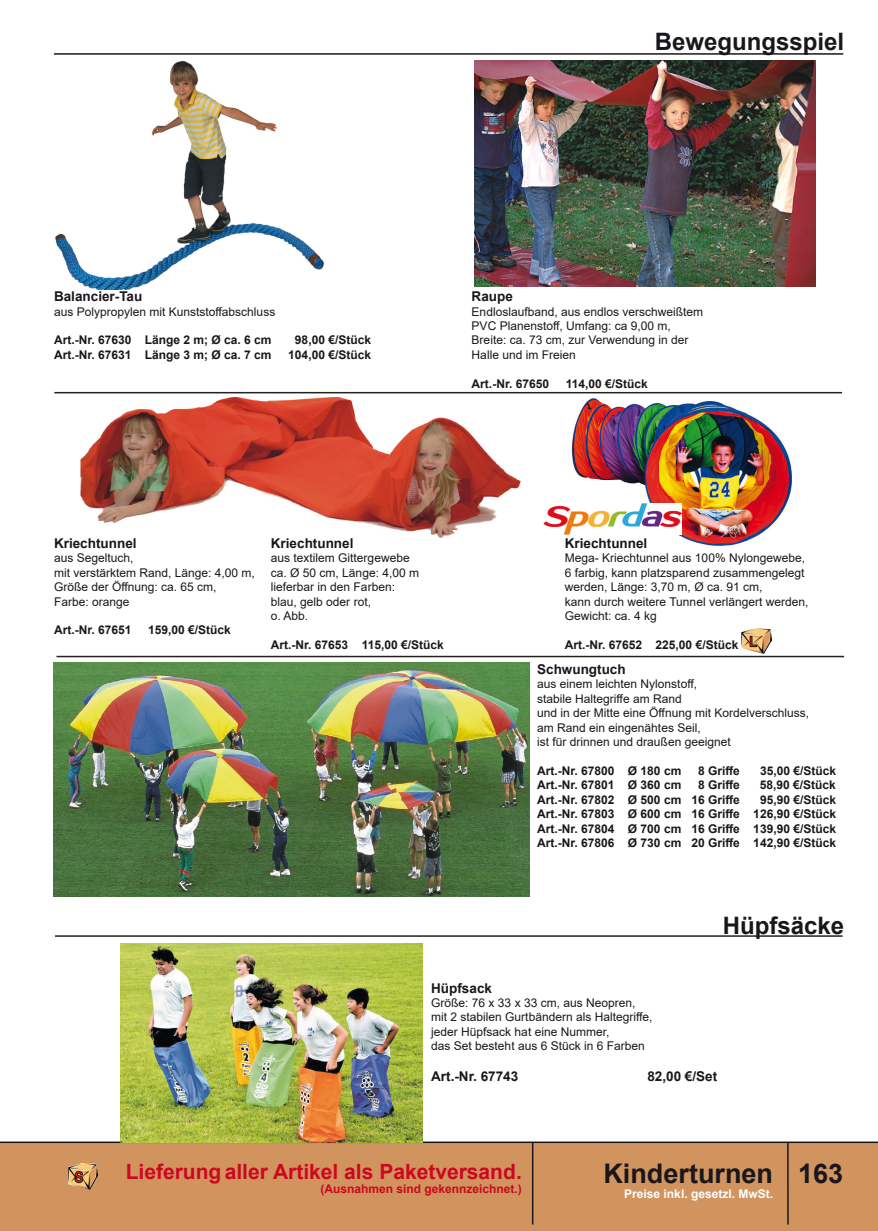
<style>
.page{position:relative;width:878px;height:1231px;background:#fff}
.page>*{position:absolute;margin:0;border:0;box-sizing:border-box;transform-origin:0 0}
.t1{font:700 27px "Arial";color:#1a171c}
.t2{font:700 24px "Arial";color:#1a171c}
.t3{font:700 21px "Arial";color:#cd071e}
.t4{font:700 13.5px "Arial";color:#1a171c}
.t5{font:12px/14.4px "Arial";color:#1a171c}
.t6{font:700 12px "Arial";color:#1a171c}
.t7{font:700 12px "Arial";color:#cd071e}
.t8{font:700 12px "Arial";color:#fefefe}
</style>
<div class="page">
<div style="left:0;top:1142px;width:877px;height:88px;background:#d1945f"></div>
<hr style="left:54px;top:53px;width:789px;height:2px;background:#1a171c">
<hr style="left:787px;top:1142px;width:1px;height:82px;background:#1a171c">
<hr style="left:532px;top:1142px;width:1px;height:82px;background:#1a171c">
<hr style="left:0;top:1141px;width:877px;height:1px;background:#1a171c">
<img style="left:474px;top:60px;width:341px;height:227px">
<img style="left:55px;top:60px;width:268px;height:229px">
<img style="left:81px;top:397px;width:439px;height:140px">
<img style="left:571px;top:398px;width:220px;height:147px">
<img style="left:53px;top:662px;width:477px;height:234px">
<img style="left:121px;top:943px;width:302px;height:199px">
<svg style="left:55px;top:935px;width:787px;height:1px"></svg>
<svg style="left:56px;top:655px;width:788px;height:2px;background:#7b7976"></svg>
<svg style="left:54px;top:392px;width:787px;height:1px"></svg>
<img style="left:68px;top:1163px;width:30px;height:25px">
<img style="left:741px;top:628px;width:30px;height:26px">
<img style="left:543px;top:503px;width:138px;height:31px">
<p class="t2" style="left:654px;top:25px;width:191px">Bewegungsspiel</p>
<p class="t4" style="left:54px;top:287px;width:90px">Balancier-Tau</p>
<p class="t5" style="left:54px;top:304px;width:223px">aus Polypropylen mit Kunststoffabschluss</p>
<p class="t6" style="left:54px;top:332px;width:219px">Art.-Nr. 67630 Länge 2 m; Ø ca. 6 cm</p>
<p class="t6" style="left:295px;top:332px;width:78px">98,00 €/Stück</p>
<p class="t6" style="left:54px;top:346px;width:219px">Art.-Nr. 67631 Länge 3 m; Ø ca. 7 cm</p>
<p class="t6" style="left:288px;top:346px;width:84px">104,00 €/Stück</p>
<p class="t4" style="left:471px;top:287px;width:43px">Raupe</p>
<p class="t5" style="left:471px;top:304px;width:233px">Endloslaufband, aus endlos verschweißtem</p>
<p class="t5" style="left:471px;top:318px;width:201px">PVC Planenstoff, Umfang: ca 9,00 m,</p>
<p class="t5" style="left:471px;top:333px;width:218px">Breite: ca. 73 cm, zur Verwendung in der</p>
<p class="t5" style="left:471px;top:347px;width:106px">Halle und im Freien</p>
<p class="t6" style="left:471px;top:375px;width:79px">Art.-Nr. 67650</p>
<p class="t6" style="left:565px;top:375px;width:84px">114,00 €/Stück</p>
<p class="t4" style="left:54px;top:533px;width:84px">Kriechtunnel</p>
<p class="t5" style="left:54px;top:551px;width:81px">aus Segeltuch,</p>
<p class="t5" style="left:54px;top:565px;width:202px">mit verstärktem Rand, Länge: 4,00 m,</p>
<p class="t5" style="left:54px;top:579px;width:164px">Größe der Öffnung: ca. 65 cm,</p>
<p class="t5" style="left:54px;top:594px;width:77px">Farbe: orange</p>
<p class="t6" style="left:54px;top:621px;width:79px">Art.-Nr. 67651</p>
<p class="t6" style="left:148px;top:621px;width:84px">159,00 €/Stück</p>
<p class="t4" style="left:271px;top:533px;width:84px">Kriechtunnel</p>
<p class="t5" style="left:271px;top:551px;width:140px">aus textilem Gittergewebe</p>
<p class="t5" style="left:271px;top:565px;width:150px">ca. Ø 50 cm, Länge: 4,00 m</p>
<p class="t5" style="left:271px;top:579px;width:126px">lieferbar in den Farben:</p>
<p class="t5" style="left:271px;top:594px;width:102px">blau, gelb oder rot,</p>
<p class="t5" style="left:271px;top:608px;width:39px">o. Abb.</p>
<p class="t6" style="left:271px;top:636px;width:174px">Art.-Nr. 67653 115,00 €/Stück</p>
<p class="t4" style="left:564px;top:533px;width:84px">Kriechtunnel</p>
<p class="t5" style="left:564px;top:551px;width:242px">Mega- Kriechtunnel aus 100% Nylongewebe,</p>
<p class="t5" style="left:564px;top:565px;width:241px">6 farbig, kann platzsparend zusammengelegt werden, Länge: 3,70 m, Ø ca. 91 cm,</p>
<p class="t5" style="left:564px;top:594px;width:245px">kann durch weitere Tunnel verlängert werden,<br>Gewicht: ca. 4 kg</p>
<p class="t6" style="left:564px;top:636px;width:175px">Art.-Nr. 67652 225,00 €/Stück</p>
<p class="t4" style="left:537px;top:659px;width:90px">Schwungtuch</p>
<p class="t5" style="left:537px;top:677px;width:161px">aus einem leichten Nylonstoff,</p>
<p class="t5" style="left:537px;top:691px;width:146px">stabile Haltegriffe am Rand</p>
<p class="t5" style="left:537px;top:705px;width:273px">und in der Mitte eine Öffnung mit Kordelverschluss,</p>
<p class="t5" style="left:537px;top:720px;width:165px">am Rand ein eingenähtes Seil,</p>
<p class="t5" style="left:537px;top:734px;width:195px">ist für drinnen und draußen geeignet</p>
<p class="t6" style="left:537px;top:762px;width:146px">Art.-Nr. 67800 Ø 180 cm</p>
<p class="t6" style="left:698px;top:762px;width:43px">8 Griffe</p>
<p class="t6" style="left:759px;top:762px;width:78px">35,00 €/Stück</p>
<p class="t6" style="left:537px;top:776px;width:146px">Art.-Nr. 67801 Ø 360 cm</p>
<p class="t6" style="left:698px;top:776px;width:43px">8 Griffe</p>
<p class="t6" style="left:759px;top:776px;width:78px">58,90 €/Stück</p>
<p class="t6" style="left:537px;top:791px;width:204px">Art.-Nr. 67802 Ø 500 cm 16 Griffe</p>
<p class="t6" style="left:759px;top:791px;width:78px">95,90 €/Stück</p>
<p class="t6" style="left:537px;top:805px;width:300px">Art.-Nr. 67803 Ø 600 cm 16 Griffe 126,90 €/Stück</p>
<p class="t6" style="left:537px;top:819px;width:300px">Art.-Nr. 67804 Ø 700 cm 16 Griffe 139,90 €/Stück</p>
<p class="t6" style="left:537px;top:834px;width:300px">Art.-Nr. 67806 Ø 730 cm 20 Griffe 142,90 €/Stück</p>
<p class="t2" style="left:722px;top:908px;width:123px">Hüpfsäcke</p>
<p class="t4" style="left:431px;top:978px;width:62px">Hüpfsack</p>
<p class="t5" style="left:431px;top:995px;width:206px">Größe: 76 x 33 x 33 cm, aus Neopren,</p>
<p class="t5" style="left:431px;top:1009px;width:223px">mit 2 stabilen Gurtbändern als Haltegriffe,</p>
<p class="t5" style="left:431px;top:1024px;width:180px">jeder Hüpfsack hat eine Nummer,</p>
<p class="t5" style="left:431px;top:1038px;width:215px">das Set besteht aus 6 Stück in 6 Farben</p>
<p class="t4" style="left:431px;top:1066px;width:89px">Art.-Nr. 67743</p>
<p class="t4" style="left:647px;top:1066px;width:71px">82,00 €/Set</p>
<p class="t3" style="left:126px;top:1156px;width:397px">Lieferung aller Artikel als Paketversand.</p>
<p class="t7" style="left:320px;top:1180px;width:203px">(Ausnahmen sind gekennzeichnet.)</p>
<h1 class="t1" style="left:603px;top:1154px;width:241px">Kinderturnen 163</h1>
<p class="t8" style="left:624px;top:1184px;width:150px">Preise inkl. gesetzl. MwSt.</p>
</div>
